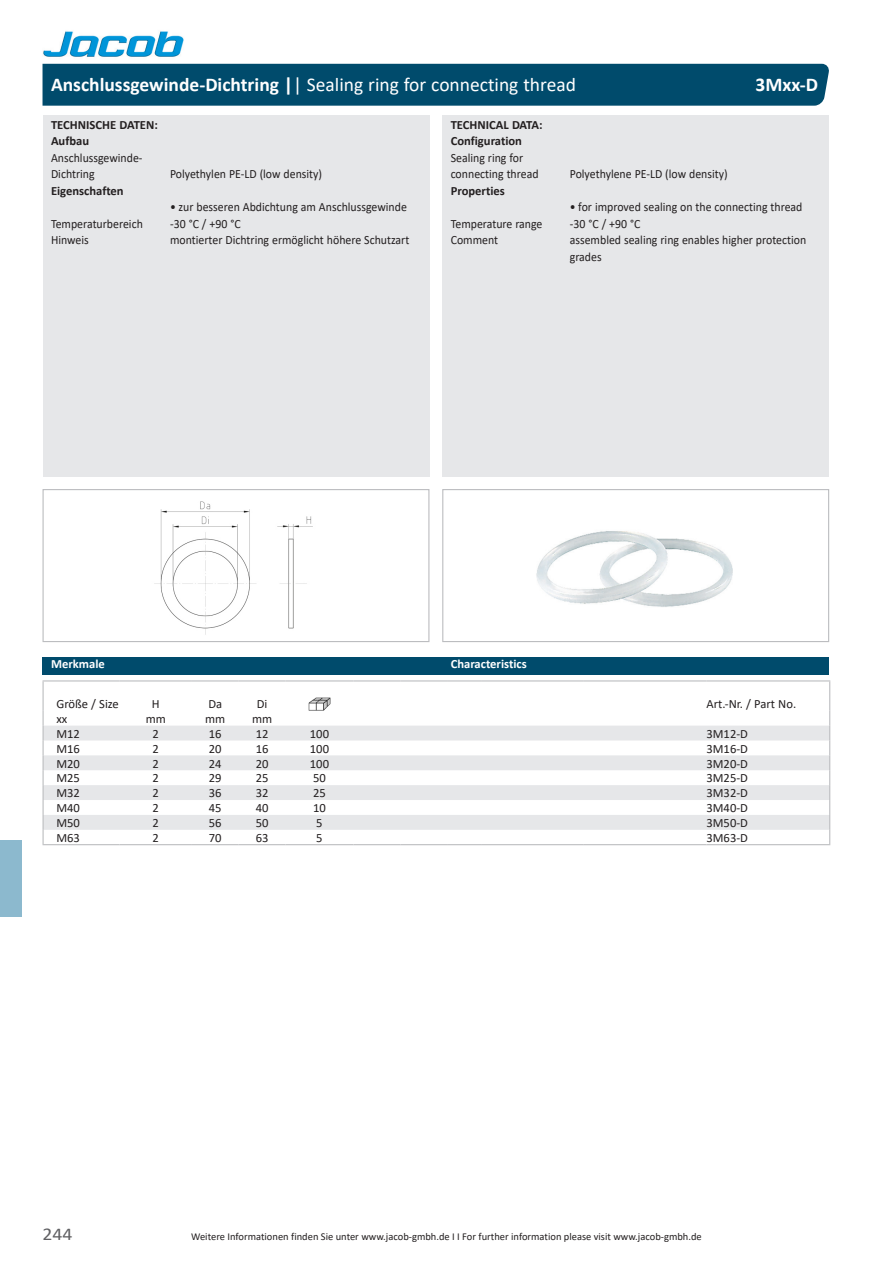
<style>
.page{position:relative;width:893px;height:1263px;background:#fff}
.page>*{position:absolute;margin:0;border:0;box-sizing:border-box;transform-origin:0 0}
.Bezeichnung_Blau{font:19.5px "Calibri";color:#fff}
.Bezeichnung_Blau-2{font:700 19.5px "Calibri";color:#fff}
.t1{font:18px "Calibri";color:#606063;scale:1.1 1}
.Text{font:12.6px/16.5px "Calibri";color:#231f20;scale:.94 1}
.Text-2{font:700 12.6px "Calibri";color:#231f20}
.Text_Tab_Zentriert{font:12.6px "Calibri";color:#231f20}
.Text_Tab_Links{font:12.6px "Calibri";color:#231f20}
.Text_Tab_Links_Einzu{font:12.6px "Calibri";color:#231f20}
.t2{font:700 12.6px "Calibri";color:#fff}
.t3{font:10.5px "Calibri";color:#231f20}
.s1{font-weight:700}
</style>
<div class="page">
<div style="left:43px;top:115px;width:386px;height:361px;background:#e6e7e9"></div>
<img style="left:43px;top:31px;width:141px;height:26px">
<div style="left:442px;top:115px;width:387px;height:361px;background:#e6e7e9"></div>
<div style="left:0;top:840px;width:21px;height:76px;background:#8cb9ce"></div>
<div style="left:43px;top:657px;width:786px;height:17px;background:#004b6c"></div>
<div style="left:42px;top:64px;width:787px;height:42px;background:#004b6c"></div>
<svg style="left:44px;top:726px;width:785px;height:104px;fill:#e6e7e9"></svg>
<hr style="left:43px;top:680px;width:77px;height:1px;background:#bcbdc0">
<hr style="left:43px;top:681px;width:1px;height:30px;background:#bcbdc0">
<hr style="left:120px;top:680px;width:72px;height:1px;background:#bcbdc0">
<hr style="left:192px;top:680px;width:47px;height:1px;background:#bcbdc0">
<hr style="left:239px;top:680px;width:46px;height:1px;background:#bcbdc0">
<hr style="left:285px;top:680px;width:68px;height:1px;background:#bcbdc0">
<hr style="left:353px;top:680px;width:47px;height:1px;background:#bcbdc0">
<hr style="left:400px;top:680px;width:47px;height:1px;background:#bcbdc0">
<hr style="left:447px;top:680px;width:34px;height:1px;background:#bcbdc0">
<hr style="left:481px;top:680px;width:102px;height:1px;background:#bcbdc0">
<hr style="left:583px;top:680px;width:123px;height:1px;background:#bcbdc0">
<hr style="left:706px;top:680px;width:124px;height:1px;background:#bcbdc0">
<hr style="left:829px;top:681px;width:1px;height:30px;background:#bcbdc0">
<svg style="left:43px;top:711px;width:1px;height:133px"></svg>
<svg style="left:829px;top:711px;width:1px;height:133px"></svg>
<hr style="left:43px;top:844px;width:77px;height:1px;background:#bcbdc0">
<hr style="left:120px;top:844px;width:72px;height:1px;background:#bcbdc0">
<hr style="left:192px;top:844px;width:47px;height:1px;background:#bcbdc0">
<hr style="left:239px;top:844px;width:46px;height:1px;background:#bcbdc0">
<hr style="left:285px;top:844px;width:68px;height:1px;background:#bcbdc0">
<hr style="left:353px;top:844px;width:47px;height:1px;background:#bcbdc0">
<hr style="left:400px;top:844px;width:47px;height:1px;background:#bcbdc0">
<hr style="left:447px;top:844px;width:34px;height:1px;background:#bcbdc0">
<hr style="left:481px;top:844px;width:102px;height:1px;background:#bcbdc0">
<hr style="left:583px;top:844px;width:123px;height:1px;background:#bcbdc0">
<hr style="left:706px;top:844px;width:124px;height:1px;background:#bcbdc0">
<img style="left:308px;top:697px;width:23px;height:13px">
<img style="left:536px;top:531px;width:197px;height:76px">
<div style="left:442px;top:489px;width:387px;height:153px;border:1px solid #bcbdc0"></div>
<img style="left:154px;top:501px;width:159px;height:134px">
<div style="left:43px;top:489px;width:386px;height:153px;border:1px solid #bcbdc0"></div>
<p class="Bezeichnung_Blau" style="left:51px;top:71px;width:526px"><span class="s1">Anschlussgewinde-Dichtring |</span>| Sealing ring for connecting thread</p>
<p class="Bezeichnung_Blau-2" style="left:756px;top:71px;width:64px">3Mxx-D</p>
<p class="Text-2" style="left:51px;top:115px;width:108px">TECHNISCHE DATEN:</p>
<p class="Text-2" style="left:51px;top:132px;width:40px">Aufbau</p>
<p class="Text" style="left:51px;top:149px;width:99px">Anschlussgewinde-<br>Dichtring</p>
<p class="Text-2" style="left:451px;top:115px;width:93px">TECHNICAL DATA:</p>
<p class="Text-2" style="left:451px;top:132px;width:73px">Configuration</p>
<p class="Text" style="left:451px;top:149px;width:95px">Sealing ring for connecting thread</p>
<p class="Text" style="left:170px;top:165px;width:163px">Polyethylen PE-LD (low density)</p>
<p class="Text" style="left:570px;top:165px;width:170px">Polyethylene PE-LD (low density)</p>
<p class="Text-2" style="left:51px;top:181px;width:74px">Eigenschaften</p>
<p class="Text-2" style="left:451px;top:181px;width:56px">Properties</p>
<p class="Text" style="left:170px;top:198px;width:253px">• zur besseren Abdichtung am Anschlussgewinde</p>
<p class="Text" style="left:570px;top:198px;width:249px">• for improved sealing on the connecting thread</p>
<p class="Text" style="left:51px;top:215px;width:99px">Temperaturbereich</p>
<p class="Text" style="left:170px;top:215px;width:77px">-30 °C / +90 °C</p>
<p class="Text" style="left:51px;top:231px;width:42px">Hinweis</p>
<p class="Text" style="left:170px;top:231px;width:256px">montierter Dichtring ermöglicht höhere Schutzart</p>
<p class="Text" style="left:451px;top:215px;width:99px">Temperature range</p>
<p class="Text" style="left:570px;top:215px;width:77px">-30 °C / +90 °C</p>
<p class="Text" style="left:451px;top:231px;width:52px">Comment</p>
<p class="Text" style="left:570px;top:231px;width:253px">assembled sealing ring enables higher protection grades</p>
<p class="t2" style="left:51px;top:655px;width:55px">Merkmale</p>
<p class="t2" style="left:451px;top:655px;width:78px">Characteristics</p>
<p class="Text_Tab_Links_Einzu" style="left:56px;top:695px;width:64px">Größe / Size</p>
<p class="Text_Tab_Zentriert" style="left:152px;top:695px;width:9px">H</p>
<p class="Text_Tab_Zentriert" style="left:208px;top:695px;width:15px">Da</p>
<p class="Text_Tab_Zentriert" style="left:257px;top:695px;width:12px">Di</p>
<p class="Text_Tab_Links" style="left:706px;top:695px;width:91px">Art.-Nr. / Part No.</p>
<p class="Text_Tab_Links_Einzu" style="left:56px;top:710px;width:12px">xx</p>
<p class="Text_Tab_Zentriert" style="left:146px;top:710px;width:22px">mm</p>
<p class="Text_Tab_Zentriert" style="left:205px;top:710px;width:22px">mm</p>
<p class="Text_Tab_Zentriert" style="left:252px;top:710px;width:22px">mm</p>
<p class="Text_Tab_Links_Einzu" style="left:56px;top:725px;width:25px">M12</p>
<p class="Text_Tab_Zentriert" style="left:153px;top:725px;width:8px">2</p>
<p class="Text_Tab_Zentriert" style="left:209px;top:725px;width:14px">16</p>
<p class="Text_Tab_Zentriert" style="left:256px;top:725px;width:14px">12</p>
<p class="Text_Tab_Zentriert" style="left:310px;top:725px;width:21px">100</p>
<p class="Text_Tab_Links" style="left:706px;top:725px;width:43px">3M12-D</p>
<p class="Text_Tab_Links_Einzu" style="left:56px;top:740px;width:25px">M16</p>
<p class="Text_Tab_Zentriert" style="left:153px;top:740px;width:8px">2</p>
<p class="Text_Tab_Zentriert" style="left:209px;top:740px;width:14px">20</p>
<p class="Text_Tab_Zentriert" style="left:256px;top:740px;width:14px">16</p>
<p class="Text_Tab_Zentriert" style="left:310px;top:740px;width:21px">100</p>
<p class="Text_Tab_Links" style="left:706px;top:740px;width:43px">3M16-D</p>
<p class="Text_Tab_Links_Einzu" style="left:56px;top:755px;width:25px">M20</p>
<p class="Text_Tab_Zentriert" style="left:153px;top:755px;width:8px">2</p>
<p class="Text_Tab_Zentriert" style="left:209px;top:755px;width:14px">24</p>
<p class="Text_Tab_Zentriert" style="left:256px;top:755px;width:14px">20</p>
<p class="Text_Tab_Zentriert" style="left:310px;top:755px;width:21px">100</p>
<p class="Text_Tab_Links" style="left:706px;top:755px;width:43px">3M20-D</p>
<p class="Text_Tab_Links_Einzu" style="left:56px;top:769px;width:25px">M25</p>
<p class="Text_Tab_Zentriert" style="left:153px;top:769px;width:8px">2</p>
<p class="Text_Tab_Zentriert" style="left:209px;top:769px;width:14px">29</p>
<p class="Text_Tab_Zentriert" style="left:256px;top:769px;width:14px">25</p>
<p class="Text_Tab_Zentriert" style="left:313px;top:769px;width:14px">50</p>
<p class="Text_Tab_Links" style="left:706px;top:769px;width:43px">3M25-D</p>
<p class="Text_Tab_Links_Einzu" style="left:56px;top:784px;width:25px">M32</p>
<p class="Text_Tab_Zentriert" style="left:153px;top:784px;width:8px">2</p>
<p class="Text_Tab_Zentriert" style="left:209px;top:784px;width:14px">36</p>
<p class="Text_Tab_Zentriert" style="left:256px;top:784px;width:14px">32</p>
<p class="Text_Tab_Zentriert" style="left:313px;top:784px;width:14px">25</p>
<p class="Text_Tab_Links" style="left:706px;top:784px;width:43px">3M32-D</p>
<p class="Text_Tab_Links_Einzu" style="left:56px;top:799px;width:25px">M40</p>
<p class="Text_Tab_Zentriert" style="left:153px;top:799px;width:8px">2</p>
<p class="Text_Tab_Zentriert" style="left:209px;top:799px;width:14px">45</p>
<p class="Text_Tab_Zentriert" style="left:256px;top:799px;width:14px">40</p>
<p class="Text_Tab_Zentriert" style="left:313px;top:799px;width:14px">10</p>
<p class="Text_Tab_Links" style="left:706px;top:799px;width:43px">3M40-D</p>
<p class="Text_Tab_Links_Einzu" style="left:56px;top:814px;width:25px">M50</p>
<p class="Text_Tab_Zentriert" style="left:153px;top:814px;width:8px">2</p>
<p class="Text_Tab_Zentriert" style="left:209px;top:814px;width:14px">56</p>
<p class="Text_Tab_Zentriert" style="left:256px;top:814px;width:14px">50</p>
<p class="Text_Tab_Zentriert" style="left:316px;top:814px;width:8px">5</p>
<p class="Text_Tab_Links" style="left:706px;top:814px;width:43px">3M50-D</p>
<p class="Text_Tab_Links_Einzu" style="left:56px;top:829px;width:25px">M63</p>
<p class="Text_Tab_Zentriert" style="left:153px;top:829px;width:8px">2</p>
<p class="Text_Tab_Zentriert" style="left:209px;top:829px;width:14px">70</p>
<p class="Text_Tab_Zentriert" style="left:256px;top:829px;width:14px">63</p>
<p class="Text_Tab_Zentriert" style="left:316px;top:829px;width:8px">5</p>
<p class="Text_Tab_Links" style="left:706px;top:829px;width:43px">3M63-D</p>
<h2 class="t1" style="left:43px;top:1221px;width:29px">244</h2>
<p class="t3" style="left:191px;top:1229px;width:512px">Weitere Informationen finden Sie unter www.jacob-gmbh.de I I For further information please visit www.jacob-gmbh.de</p>
</div>
